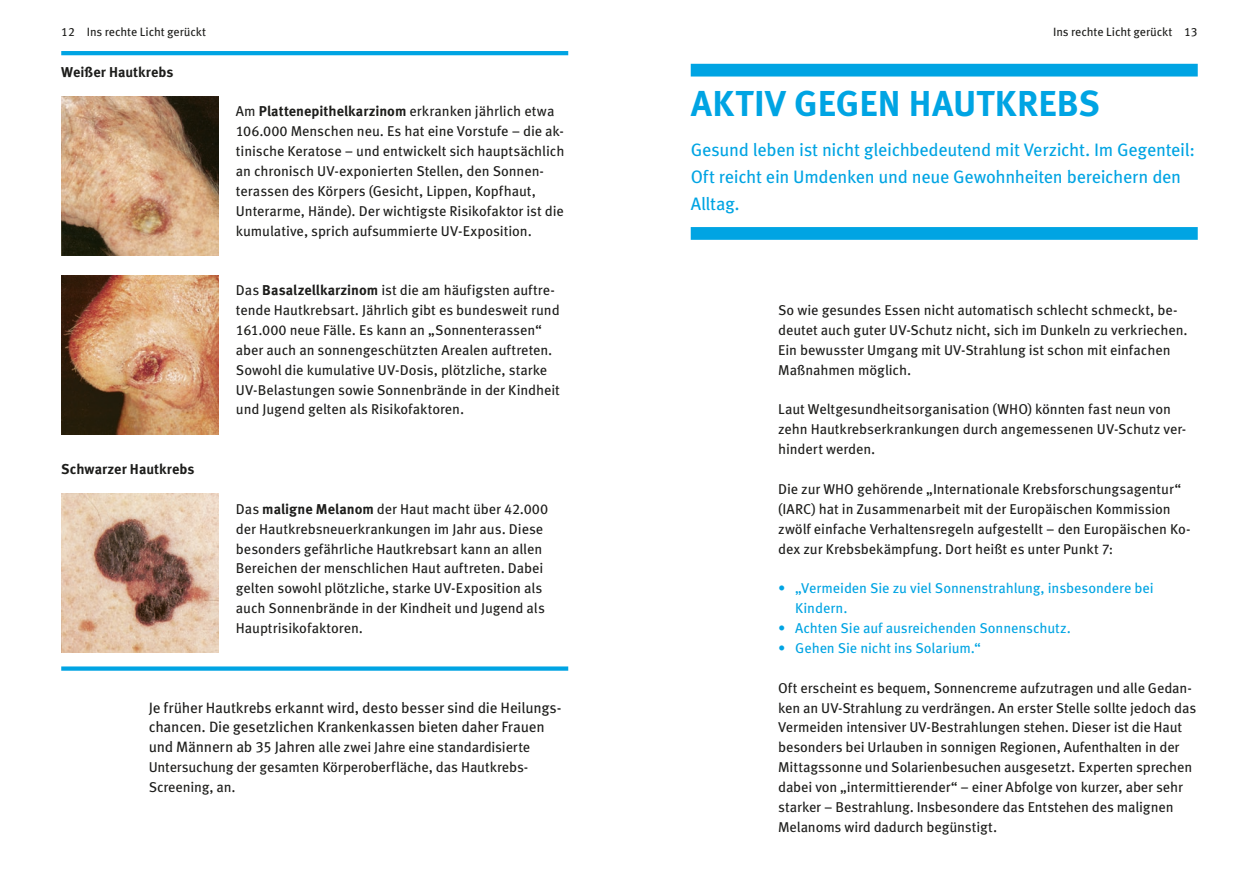
<style>
.page{position:relative;width:1259px;height:893px;background:#fff}
.page>*{position:absolute;margin:0;border:0;box-sizing:border-box;transform-origin:0 0}
.H1_24_26_5_Linie_oben_cyan{font:700 36px "Meta Pro";letter-spacing:.005em;color:#00a4e3}
.Einleitung_12_18_Linie_cyan_unten{font:18px/27px "Meta Pro";letter-spacing:-.015em;color:#00a4e3}
.Fließ_9_5_13_25_schwarz{font:15px/19.8px "Meta Pro";letter-spacing:-.015em;color:#1d1d1b}
.Fließ_9_5_13_25_schwarz-2{font:14.25px/19.8px "Meta Pro";letter-spacing:-.005em;color:#1d1d1b}
.t1{font:14.25px/19.8px "Meta Pro";letter-spacing:-.005em;color:#00a4e3}
.H4_9_5_13_25_schwarz_bold{font:700 14.25px "Meta Pro";color:#1d1d1b}
.t2{font:12px "Meta Pro";letter-spacing:-.005em;color:#1d1d1b}
.s1{font-weight:700}
.s2{font-size:15px}
</style>
<div class="page">
<hr style="left:61px;top:51px;width:507px;height:4px;background:#00a4e3">
<div style="left:61px;top:666px;width:507px;height:5px;background:#00a4e3"></div>
<div style="left:691px;top:64px;width:506px;height:13px;background:#00a4e3"></div>
<div style="left:691px;top:227px;width:506px;height:13px;background:#00a4e3"></div>
<img style="left:61px;top:96px;width:158px;height:159px">
<img style="left:61px;top:275px;width:158px;height:159px">
<img style="left:61px;top:494px;width:158px;height:159px">
<p class="t2" style="left:61px;top:23px;width:146px">12 Ins rechte Licht gerückt</p>
<p class="t2" style="left:1053px;top:23px;width:146px">Ins rechte Licht gerückt 13</p>
<p class="H4_9_5_13_25_schwarz_bold" style="left:61px;top:60px;width:114px">Weißer Hautkrebs</p>
<p class="Fließ_9_5_13_25_schwarz-2" style="left:236px;top:100px;width:330px">Am <span class="s1">Plattenepithelkarzinom</span> erkranken jährlich etwa 106.000 Menschen neu. Es hat eine Vorstufe – die ak&shy;tinische Keratose – und entwickelt sich hauptsächlich an chronisch UV-exponierten Stellen, den Sonnen&shy;terassen des Körpers (Gesicht, Lippen, Kopfhaut, Unterarme, Hände). Der wichtigste Risikofaktor ist die kumulative, sprich aufsummierte UV-Exposition.</p>
<p class="H1_24_26_5_Linie_oben_cyan" style="left:691px;top:76px;width:410px">AKTIV GEGEN HAUTKREBS</p>
<p class="Einleitung_12_18_Linie_cyan_unten" style="left:691px;top:135px;width:506px">Gesund leben ist nicht gleichbedeutend mit Verzicht. Im Gegenteil:<br>Oft reicht ein Umdenken und neue Gewohnheiten bereichern den<br>Alltag.</p>
<p class="H4_9_5_13_25_schwarz_bold" style="left:61px;top:458px;width:135px">Schwarzer Hautkrebs</p>
<p class="Fließ_9_5_13_25_schwarz-2" style="left:236px;top:279px;width:325px">Das <span class="s1">Basalzellkarzinom</span> ist die am häufigsten auftre&shy;tende Hautkrebsart. Jährlich gibt es bundesweit rund 161.000 neue Fälle. Es kann an „Sonnenterassen“ aber auch an sonnengeschützten Arealen auftreten.<br>Sowohl die kumulative UV-Dosis, plötzliche, starke UV-Belastungen sowie Sonnenbrände in der Kindheit und Jugend gelten als Risikofaktoren.</p>
<p class="Fließ_9_5_13_25_schwarz-2" style="left:236px;top:498px;width:314px">Das <span class="s1">maligne Melanom</span> der Haut macht über 42.000 der Hautkrebsneuerkrankungen im Jahr aus. Diese besonders gefährliche Hautkrebsart kann an allen Bereichen der menschlichen Haut auftreten. Dabei gelten sowohl plötzliche, starke UV-Exposition als auch Sonnenbrände in der Kindheit und Jugend als Hauptrisikofaktoren.</p>
<p class="Fließ_9_5_13_25_schwarz" style="left:149px;top:696px;width:414px">Je früher Hautkrebs erkannt wird, desto besser sind die Heilungs&shy;chancen. Die gesetzlichen Krankenkassen bieten daher Frauen</p>
<p class="Fließ_9_5_13_25_schwarz-2" style="left:149px;top:736px;width:383px"><span class="s2">und Männern ab 35 Jahren</span> alle zwei Jahre eine standardisierte<br>Untersuchung der gesamten Körperoberfläche, das Hautkrebs-<br>Screening, an.</p>
<p class="Fließ_9_5_13_25_schwarz-2" style="left:778px;top:299px;width:411px">So wie gesundes Essen nicht automatisch schlecht schmeckt, be&shy;deutet auch guter UV-Schutz nicht, sich im Dunkeln zu verkriechen.<br>Ein bewusster Umgang mit UV-Strahlung ist schon mit einfachen Maßnahmen möglich.</p>
<p class="Fließ_9_5_13_25_schwarz-2" style="left:778px;top:399px;width:410px">Laut Weltgesundheitsorganisation (WHO) könnten fast neun von zehn Hautkrebserkrankungen durch angemessenen UV-Schutz ver&shy;hindert werden.</p>
<p class="Fließ_9_5_13_25_schwarz-2" style="left:778px;top:478px;width:414px">Die zur WHO gehörende „Internationale Krebsforschungsagentur“ (IARC) hat in Zusammenarbeit mit der Europäischen Kommission zwölf einfache Verhaltensregeln aufgestellt – den Europäischen Ko&shy;dex zur Krebsbekämpfung. Dort heißt es unter Punkt 7:</p>
<p class="t1" style="left:795px;top:577px;width:360px;text-indent:-17px">• „Vermeiden Sie zu viel Sonnenstrahlung, insbesondere bei<br>Kindern.</p>
<p class="t1" style="left:778px;top:617px;width:294px">• Achten Sie auf ausreichenden Sonnenschutz.</p>
<p class="t1" style="left:778px;top:637px;width:204px">• Gehen Sie nicht ins Solarium.“</p>
<p class="Fließ_9_5_13_25_schwarz-2" style="left:778px;top:677px;width:420px">Oft erscheint es bequem, Sonnencreme aufzutragen und alle Gedan&shy;ken an UV-Strahlung zu verdrängen. An erster Stelle sollte jedoch das Vermeiden intensiver UV-Bestrahlungen stehen. Dieser ist die Haut besonders bei Urlauben in sonnigen Regionen, Aufenthalten in der Mittagssonne und Solarienbesuchen ausgesetzt. Experten sprechen dabei von „intermittierender“ – einer Abfolge von kurzer, aber sehr starker – Bestrahlung. Insbesondere das Entstehen des malignen Melanoms wird dadurch begünstigt.</p>
</div>
